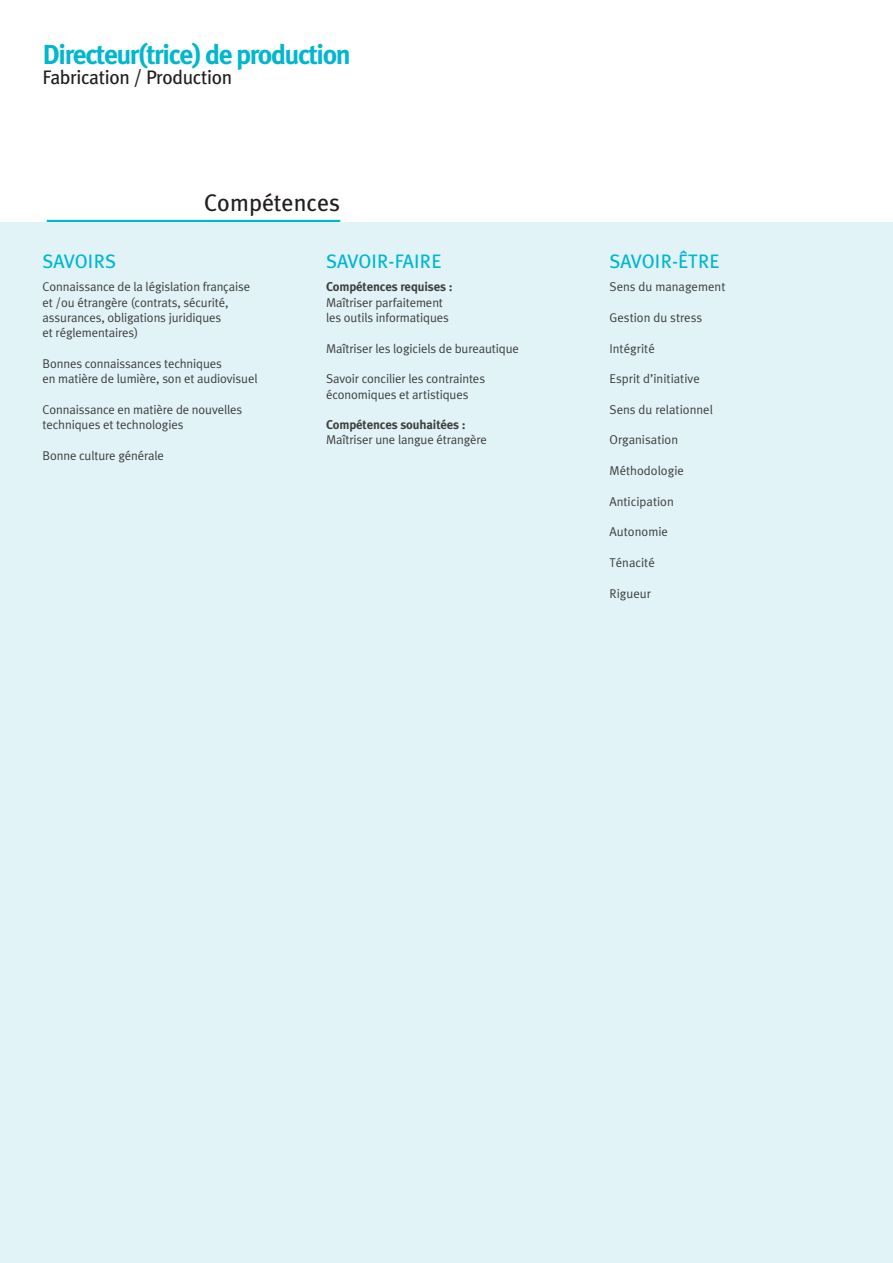
<style>
.page{position:relative;width:893px;height:1263px;background:#fff}
.page>*{position:absolute;margin:0;border:0;box-sizing:border-box;transform-origin:0 0}
.t1{font:700 27.45px "Meta Plus";letter-spacing:-.05em;color:#00b7ce}
.t2{font:24px "Meta Plus";color:#231f20}
.t3{font:19.5px "Meta Plus";color:#00b7ce}
.t4{font:19.5px "Meta Plus";letter-spacing:-.02em;color:#231f20}
.t5{font:12.75px/15.3px "Meta Plus Normal";letter-spacing:-.01em;color:#3e3e3f}
.t6{font:700 12.75px "Meta Plus";letter-spacing:-.01em;color:#3e3e3f}
</style>
<div class="page">
<hr style="left:47px;top:220px;width:293px;height:2px;background:#00b7ce">
<div style="left:0;top:222px;width:893px;height:1041px;background:#e1f3f6"></div>
<h1 class="t1" style="left:43px;top:38px;width:310px">Directeur(trice) de production</h1>
<h3 class="t4" style="left:43px;top:66px;width:191px">Fabrication / Production</h3>
<h2 class="t2" style="left:204px;top:189px;width:138px">Compétences</h2>
<h3 class="t3" style="left:43px;top:250px;width:75px">SAVOIRS</h3>
<p class="t5" style="left:43px;top:279px;width:209px">Connaissance de la législation française et /ou étrangère (contrats, sécurité, assurances, obligations juridiques<br>et réglementaires)</p>
<p class="t5" style="left:43px;top:356px;width:217px">Bonnes connaissances techniques<br>en matière de lumière, son et audiovisuel</p>
<p class="t5" style="left:43px;top:402px;width:201px">Connaissance en matière de nouvelles techniques et technologies</p>
<p class="t5" style="left:43px;top:448px;width:123px">Bonne culture générale</p>
<h3 class="t3" style="left:326px;top:250px;width:117px">SAVOIR-FAIRE</h3>
<p class="t6" style="left:326px;top:280px;width:128px">Compétences requises :</p>
<p class="t5" style="left:326px;top:295px;width:124px">Maîtriser parfaitement les outils informatiques</p>
<p class="t5" style="left:326px;top:340px;width:195px">Maîtriser les logiciels de bureautique</p>
<p class="t5" style="left:326px;top:371px;width:161px">Savoir concilier les contraintes économiques et artistiques</p>
<p class="t6" style="left:326px;top:417px;width:141px">Compétences souhaitées :</p>
<p class="t5" style="left:326px;top:432px;width:162px">Maîtriser une langue étrangère</p>
<h3 class="t3" style="left:609px;top:250px;width:112px">SAVOIR-ÊTRE</h3>
<p class="t5" style="left:609px;top:279px;width:117px">Sens du management</p>
<p class="t5" style="left:609px;top:310px;width:94px">Gestion du stress</p>
<p class="t5" style="left:609px;top:340px;width:47px">Intégrité</p>
<p class="t5" style="left:609px;top:371px;width:92px">Esprit d’initiative</p>
<p class="t5" style="left:609px;top:402px;width:105px">Sens du relationnel</p>
<p class="t5" style="left:609px;top:432px;width:70px">Organisation</p>
<p class="t5" style="left:609px;top:463px;width:76px">Méthodologie</p>
<p class="t5" style="left:609px;top:493px;width:66px">Anticipation</p>
<p class="t5" style="left:609px;top:524px;width:60px">Autonomie</p>
<p class="t5" style="left:609px;top:555px;width:47px">Ténacité</p>
<p class="t5" style="left:609px;top:585px;width:43px">Rigueur</p>
</div>
